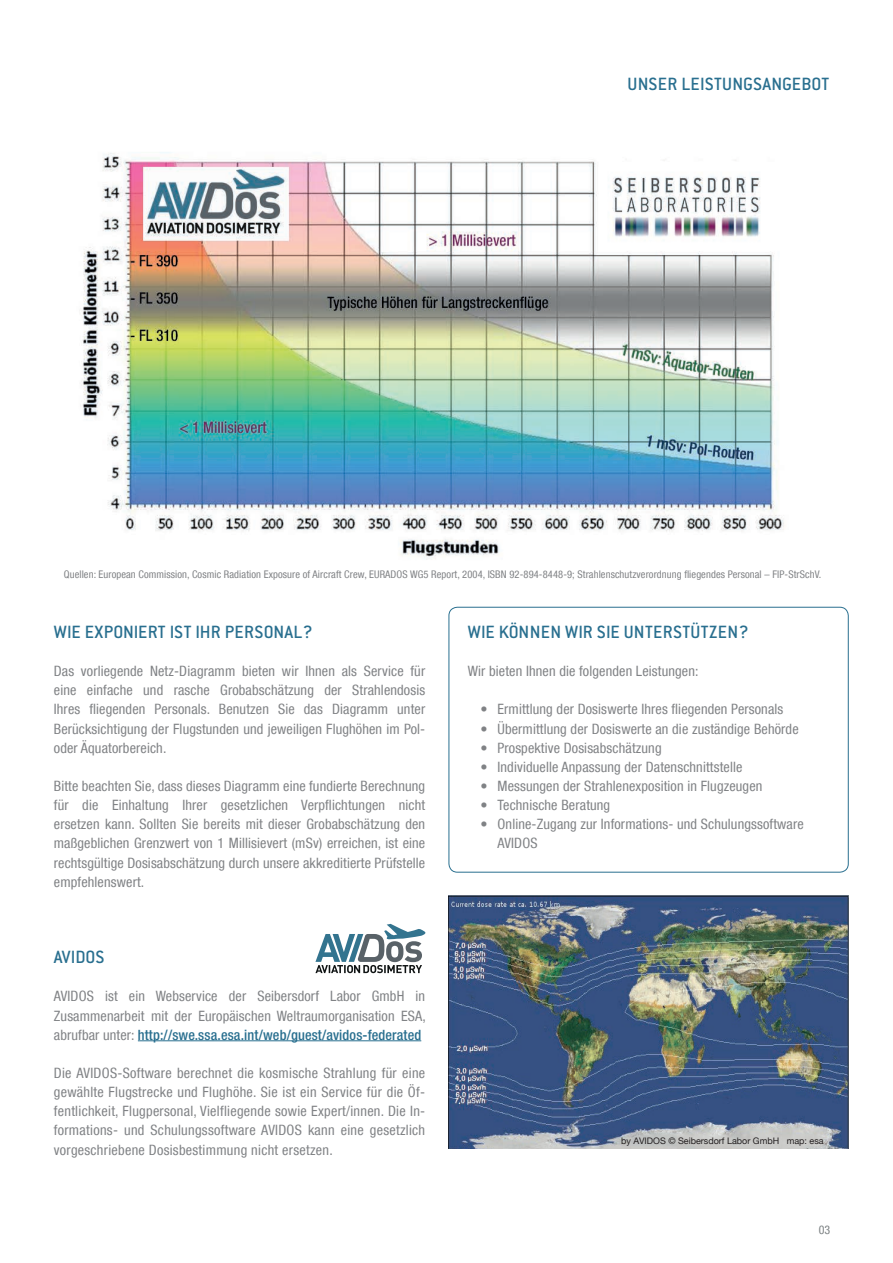
<style>
.page{position:relative;width:893px;height:1263px;background:#fff}
.page>*{position:absolute;margin:0;border:0;box-sizing:border-box;transform-origin:0 0}
.t1{font:500 19.5px "Conduit ITC Pro";letter-spacing:.015em;color:#296f8f}
.t2{font:condensed 14.25px/19.2px "Helvetica Neue LT Com";letter-spacing:.01em;color:#808285;text-align:justify}
.t3{font:condensed 12px "Helvetica Neue LT Com";color:#7c8183}
.t4{font:condensed 10.5px "Helvetica Neue LT Com";letter-spacing:.01em;color:#808285}
.t5{font:9px "Helvetica Neue";color:#231f20}
.s1{font-weight:500;color:#296f8f}
</style>
<div class="page">
<hr style="left:138px;top:1040px;width:283px;height:1px;background:#296f8f">
<img style="left:82px;top:152px;width:702px;height:406px">
<div style="left:449px;top:607px;width:399px;height:265px;border:1px solid #296f8f;border-radius:9px"></div>
<svg style="left:315px;top:924px;width:110px;height:49px"></svg>
<img style="left:449px;top:895px;width:399px;height:253px">
<h1 class="t1" style="left:628px;top:73px;width:203px">UNSER LEISTUNGSANGEBOT</h1>
<p class="t4" style="left:64px;top:568px;width:759px">Quellen: European Commission, Cosmic Radiation Exposure of Aircraft Crew, EURADOS WG5 Report, 2004, ISBN 92-894-8448-9; Strahlenschutzverordnung fliegendes Personal – FlP-StrSchV.</p>
<h1 class="t1" style="left:54px;top:621px;width:260px">WIE EXPONIERT IST IHR PERSONAL?</h1>
<p class="t2" style="left:54px;top:661px;width:373px">Das vorliegende Netz-Diagramm bieten wir Ihnen als Service für eine einfache und rasche Grobabschätzung der Strahlendosis Ihres fliegenden Personals. Benutzen Sie das Diagramm unter Berücksichtigung der Flugstunden und jeweiligen Flughöhen im Pol&shy;oder Äquatorbereich.</p>
<p class="t2" style="left:54px;top:776px;width:373px">Bitte beachten Sie, dass dieses Diagramm eine fundierte Berechnung für die Einhaltung Ihrer gesetzlichen Verpflichtungen nicht ersetzen kann. Sollten Sie bereits mit dieser Grobabschätzung den maßgeblichen Grenzwert von 1 Millisievert (mSv) erreichen, ist eine rechtsgültige Dosisabschätzung durch unsere akkreditierte Prüfstelle empfehlenswert.</p>
<h1 class="t1" style="left:54px;top:946px;width:52px">AVIDOS</h1>
<p class="t2" style="left:54px;top:987px;width:373px">AVIDOS ist ein Webservice der Seibersdorf Labor GmbH in Zusammenarbeit mit der Europäischen Weltraumorganisation ESA, abrufbar unter: <span class="s1">http://swe.ssa.esa.int/web/guest/avidos-federated</span></p>
<p class="t2" style="left:54px;top:1063px;width:373px">Die AVIDOS-Software berechnet die kosmische Strahlung für eine gewählte Flugstrecke und Flughöhe. Sie ist ein Service für die Öf&shy;fentlichkeit, Flugpersonal, Vielfliegende sowie Expert/innen. Die In&shy;formations- und Schulungssoftware AVIDOS kann eine gesetzlich vorgeschriebene Dosisbestimmung nicht ersetzen.</p>
<h1 class="t1" style="left:468px;top:621px;width:282px">WIE KÖNNEN WIR SIE UNTERSTÜTZEN?</h1>
<p class="t2" style="left:468px;top:661px;width:232px">Wir bieten Ihnen die folgenden Leistungen:</p>
<p class="t2" style="left:480px;top:700px;width:304px">• Ermittlung der Dosiswerte Ihres fliegenden Personals</p>
<p class="t2" style="left:480px;top:719px;width:320px">• Übermittlung der Dosiswerte an die zuständige Behörde</p>
<p class="t2" style="left:480px;top:738px;width:183px">• Prospektive Dosisabschätzung</p>
<p class="t2" style="left:480px;top:757px;width:263px">• Individuelle Anpassung der Datenschnittstelle</p>
<p class="t2" style="left:480px;top:776px;width:283px">• Messungen der Strahlenexposition in Flugzeugen</p>
<p class="t2" style="left:480px;top:795px;width:131px">• Technische Beratung</p>
<p class="t2" style="left:497px;top:814px;width:308px;text-indent:-17px">• Online-Zugang zur Informations- und Schulungssoftware<br>AVIDOS</p>
<p class="t5" style="left:621px;top:1136px;width:204px">by AVIDOS © Seibersdorf Labor GmbH map: esa</p>
<p class="t3" style="left:819px;top:1222px;width:13px">03</p>
</div>
